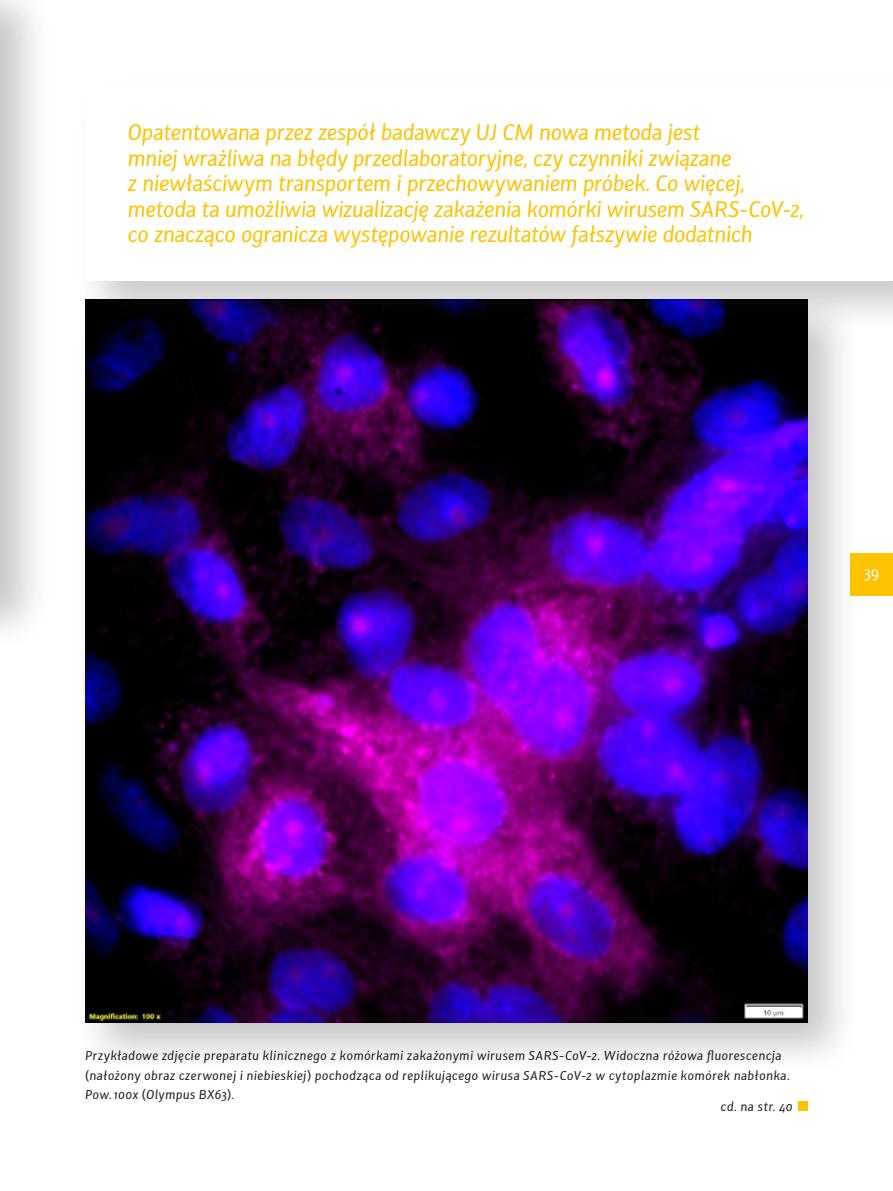
<style>
.page{position:relative;width:893px;height:1191px;background:#fff}
.page>*{position:absolute;margin:0;border:0;box-sizing:border-box;transform-origin:0 0}
.t1{font:italic 21px/25.5px "Nessus";letter-spacing:-.035em;color:#fdc300}
.t2{font:15px "Nessus";color:#fff}
.t3{font:italic 12px/19.5px "Nessus";letter-spacing:.015em;color:#1d1d1b}
</style>
<div class="page">
<div style="left:0;top:0;width:54px;height:650px;background:#1d1d1b;opacity:.25"></div>
<img style="left:0;top:0;width:1px;height:596px">
<div style="left:73px;top:287px;width:789px;height:789px;background:#1d1d1b;opacity:.25"></div>
<img style="left:85px;top:334px;width:723px;height:688px">
<div style="left:72px;top:72px;width:821px;height:262px;background:#1d1d1b;opacity:.25"></div>
<div style="left:85px;top:85px;width:808px;height:195px;background:#fff"></div>
<div style="left:799px;top:1101px;width:9px;height:9px;background:#fdc300"></div>
<div style="left:850px;top:553px;width:43px;height:43px;background:#fdc300"></div>
<p class="t1" style="left:128px;top:120px;width:678px">Opatentowana przez zespół badawczy UJ CM nowa metoda jest<br>mniej wrażliwa na błędy przedlaboratoryjne, czy czynniki związane<br>z niewłaściwym transportem i przechowywaniem próbek. Co więcej, metoda ta umożliwia wizualizację zakażenia komórki wirusem SARS‑CoV-2, co znacząco ogranicza występowanie rezultatów fałszywie dodatnich</p>
<p class="t2" style="left:864px;top:563px;width:17px">39</p>
<p class="t3" style="left:85px;top:1046px;width:706px">Przykładowe zdjęcie preparatu klinicznego z komórkami zakażonymi wirusem SARS‑CoV-2. Widoczna różowa fluorescencja (nałożony obraz czerwonej i niebieskiej) pochodząca od replikującego wirusa SARS‑CoV-2 w cytoplazmie komórek nabłonka.<br>Pow. 100x (Olympus BX63).</p>
<p class="t3" style="left:721px;top:1096px;width:73px">cd. na str. 40</p>
</div>
